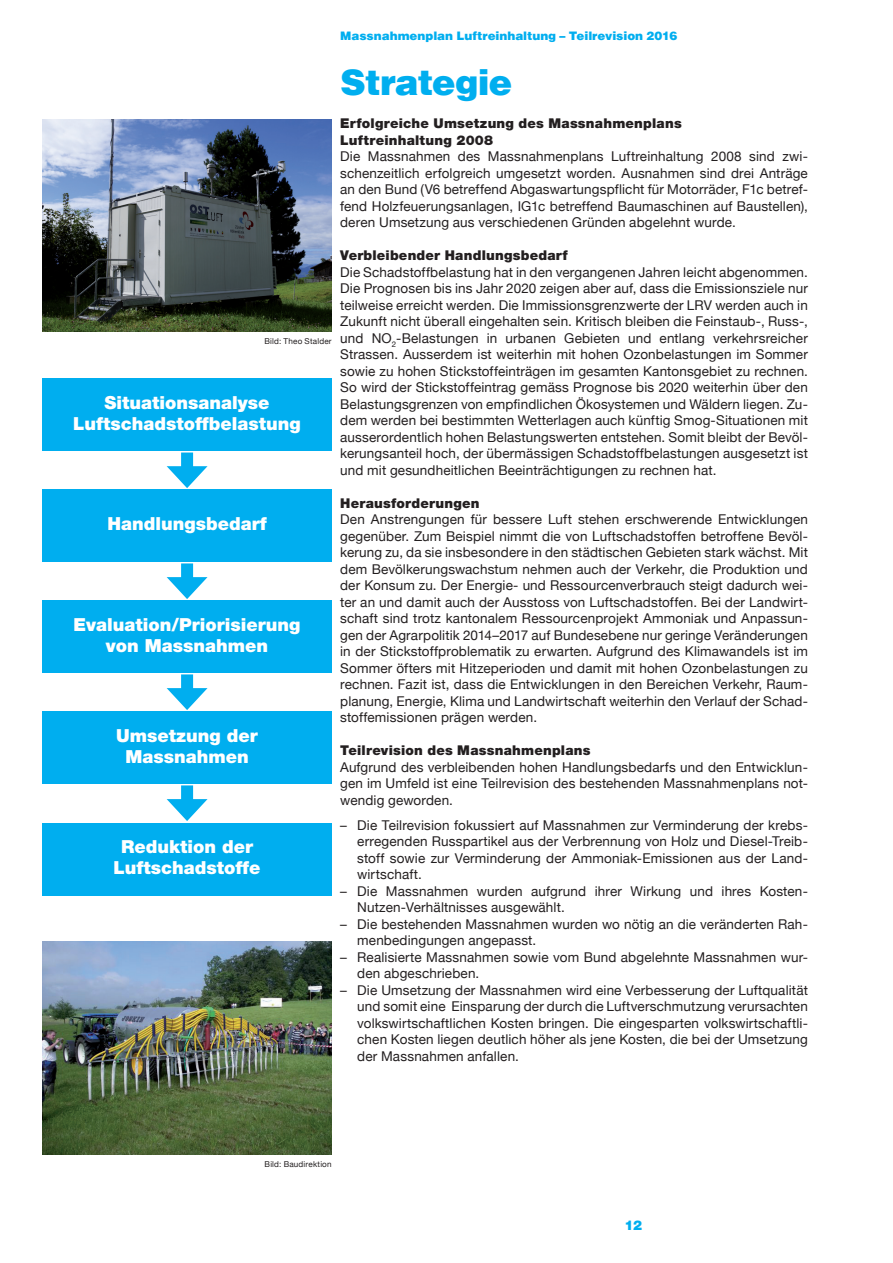
<style>
.page{position:relative;width:893px;height:1263px;background:#fff}
.page>*{position:absolute;margin:0;border:0;box-sizing:border-box;transform-origin:0 0}
.t1{font:900 36px "Helvetica";letter-spacing:-.035em;color:#00aeef}
.t2{font:900 18px/21px "Helvetica Neue";color:#fff;text-align:center}
.t3{font:13.5px/16.5px "Helvetica Neue";letter-spacing:.01em;color:#231f20;text-align:justify}
.t4{font:900 13.5px/16.5px "Helvetica Neue";letter-spacing:.015em;color:#231f20}
.t5{font:900 13.5px "Helvetica Neue";color:#00aeef}
.t6{font:900 12px "Helvetica";letter-spacing:-.005em;color:#00aeef}
.t7{font:8.1px "Helvetica Neue";letter-spacing:.025em;color:#231f20}
</style>
<div class="page">
<img style="left:43px;top:119px;width:289px;height:213px">
<img style="left:43px;top:942px;width:289px;height:212px">
<div style="left:43px;top:378px;width:289px;height:73px;background:#00aeef"></div>
<div style="left:43px;top:823px;width:289px;height:72px;background:#00aeef"></div>
<div style="left:43px;top:490px;width:289px;height:72px;background:#00aeef"></div>
<div style="left:43px;top:712px;width:289px;height:72px;background:#00aeef"></div>
<div style="left:43px;top:601px;width:289px;height:72px;background:#00aeef"></div>
<div style="left:181px;top:452px;width:12px;height:23px;background:#00aeef"></div>
<svg style="left:167px;top:466px;width:41px;height:22px"></svg>
<div style="left:181px;top:563px;width:12px;height:23px;background:#00aeef"></div>
<svg style="left:167px;top:577px;width:41px;height:22px"></svg>
<div style="left:181px;top:674px;width:12px;height:23px;background:#00aeef"></div>
<svg style="left:167px;top:688px;width:41px;height:22px"></svg>
<div style="left:181px;top:785px;width:12px;height:23px;background:#00aeef"></div>
<svg style="left:167px;top:799px;width:41px;height:22px"></svg>
<p class="t6" style="left:340px;top:29px;width:339px">Massnahmenplan Luftreinhaltung – Teilrevision 2016</p>
<p class="t7" style="left:264px;top:336px;width:69px">Bild: Theo Stalder</p>
<h2 class="t2" style="left:73px;top:392px;width:229px">Situationsanalyse<br>Luftschadstoffbelastung</h2>
<h2 class="t2" style="left:107px;top:513px;width:161px">Handlungsbedarf</h2>
<h2 class="t2" style="left:74px;top:614px;width:229px">Evaluation/Priorisierung von Massnahmen</h2>
<h2 class="t2" style="left:116px;top:725px;width:143px">Umsetzung der<br>Massnahmen</h2>
<h2 class="t2" style="left:114px;top:836px;width:149px">Reduktion der<br>Luftschadstoffe</h2>
<h1 class="t1" style="left:340px;top:61px;width:174px">Strategie</h1>
<p class="t4" style="left:340px;top:115px;width:343px">Erfolgreiche Umsetzung des Massnahmenplans<br>Luftreinhaltung 2008</p>
<p class="t3" style="left:340px;top:148px;width:469px">Die Massnahmen des Massnahmenplans Luftreinhaltung 2008 sind zwi&shy;schenzeitlich erfolgreich umgesetzt worden. Ausnahmen sind drei Anträge an den Bund (V6 betreffend Abgaswartungspflicht für Motorräder, F1c betref&shy;fend Holzfeuerungsanlagen, IG1c betreffend Baumaschinen auf Baustellen), deren Umsetzung aus verschiedenen Gründen abgelehnt wurde.</p>
<p class="t4" style="left:340px;top:247px;width:229px">Verbleibender Handlungsbedarf</p>
<p class="t3" style="left:340px;top:264px;width:469px">Die Schadstoffbelastung hat in den vergangenen Jahren leicht abgenommen.<br>Die Prognosen bis ins Jahr 2020 zeigen aber auf, dass die Emissionsziele nur teilweise erreicht werden. Die Immissionsgrenzwerte der LRV werden auch in Zukunft nicht überall eingehalten sein. Kritisch bleiben die Feinstaub-, Russ-, und NO<sub>2</sub>-Belastungen in urbanen Gebieten und entlang verkehrsreicher Strassen. Ausserdem ist weiterhin mit hohen Ozonbelastungen im Sommer sowie zu hohen Stickstoffeinträgen im gesamten Kantonsgebiet zu rechnen.<br>So wird der Stickstoffeintrag gemäss Prognose bis 2020 weiterhin über den Belastungsgrenzen von empfindlichen Ökosystemen und Wäldern liegen. Zu&shy;dem werden bei bestimmten Wetterlagen auch künftig Smog-Situationen mit ausserordentlich hohen Belastungswerten entstehen. Somit bleibt der Bevöl&shy;kerungsanteil hoch, der übermässigen Schadstoffbelastungen ausgesetzt ist und mit gesundheitlichen Beeinträchtigungen zu rechnen hat.</p>
<p class="t4" style="left:340px;top:495px;width:141px">Herausforderungen</p>
<p class="t3" style="left:340px;top:511px;width:469px">Den Anstrengungen für bessere Luft stehen erschwerende Entwicklungen gegenüber. Zum Beispiel nimmt die von Luftschadstoffen betroffene Bevöl&shy;kerung zu, da sie insbesondere in den städtischen Gebieten stark wächst. Mit dem Bevölkerungswachstum nehmen auch der Verkehr, die Produktion und der Konsum zu. Der Energie- und Ressourcenverbrauch steigt dadurch wei&shy;ter an und damit auch der Ausstoss von Luftschadstoffen. Bei der Landwirt&shy;schaft sind trotz kantonalem Ressourcenprojekt Ammoniak und Anpassun&shy;gen der Agrarpolitik 2014–2017 auf Bundesebene nur geringe Veränderungen in der Stickstoffproblematik zu erwarten. Aufgrund des Klimawandels ist im Sommer öfters mit Hitzeperioden und damit mit hohen Ozonbelastungen zu rechnen. Fazit ist, dass die Entwicklungen in den Bereichen Verkehr, Raum&shy;planung, Energie, Klima und Landwirtschaft weiterhin den Verlauf der Schad&shy;stoffemissionen prägen werden.</p>
<p class="t4" style="left:340px;top:742px;width:252px">Teilrevision des Massnahmenplans</p>
<p class="t3" style="left:340px;top:759px;width:469px">Aufgrund des verbleibenden hohen Handlungsbedarfs und den Entwicklun&shy;gen im Umfeld ist eine Teilrevision des bestehenden Massnahmenplans not&shy;wendig geworden.</p>
<p class="t3" style="left:357px;top:816px;width:452px;text-indent:-17px">– Die Teilrevision fokussiert auf Massnahmen zur Verminderung der krebs&shy;erregenden Russpartikel aus der Verbrennung von Holz und Diesel-Treib&shy;stoff sowie zur Verminderung der Ammoniak-Emissionen aus der Land&shy;wirtschaft.</p>
<p class="t3" style="left:357px;top:882px;width:452px;text-indent:-17px">– Die Massnahmen wurden aufgrund ihrer Wirkung und ihres Kosten-<br>Nutzen-Verhältnisses ausgewählt.</p>
<p class="t3" style="left:357px;top:915px;width:452px;text-indent:-17px">– Die bestehenden Massnahmen wurden wo nötig an die veränderten Rah&shy;menbedingungen angepasst.</p>
<p class="t3" style="left:357px;top:948px;width:452px;text-indent:-17px">– Realisierte Massnahmen sowie vom Bund abgelehnte Massnahmen wur&shy;den abgeschrieben.</p>
<p class="t3" style="left:357px;top:981px;width:452px;text-indent:-17px">– Die Umsetzung der Massnahmen wird eine Verbesserung der Luftqualität und somit eine Einsparung der durch die Luftverschmutzung verursachten volkswirtschaftlichen Kosten bringen. Die eingesparten volkswirtschaftli&shy;chen Kosten liegen deutlich höher als jene Kosten, die bei der Umsetzung der Massnahmen anfallen.</p>
<p class="t7" style="left:265px;top:1159px;width:69px">Bild: Baudirektion</p>
<p class="t5" style="left:624px;top:1217px;width:19px">12</p>
</div>
